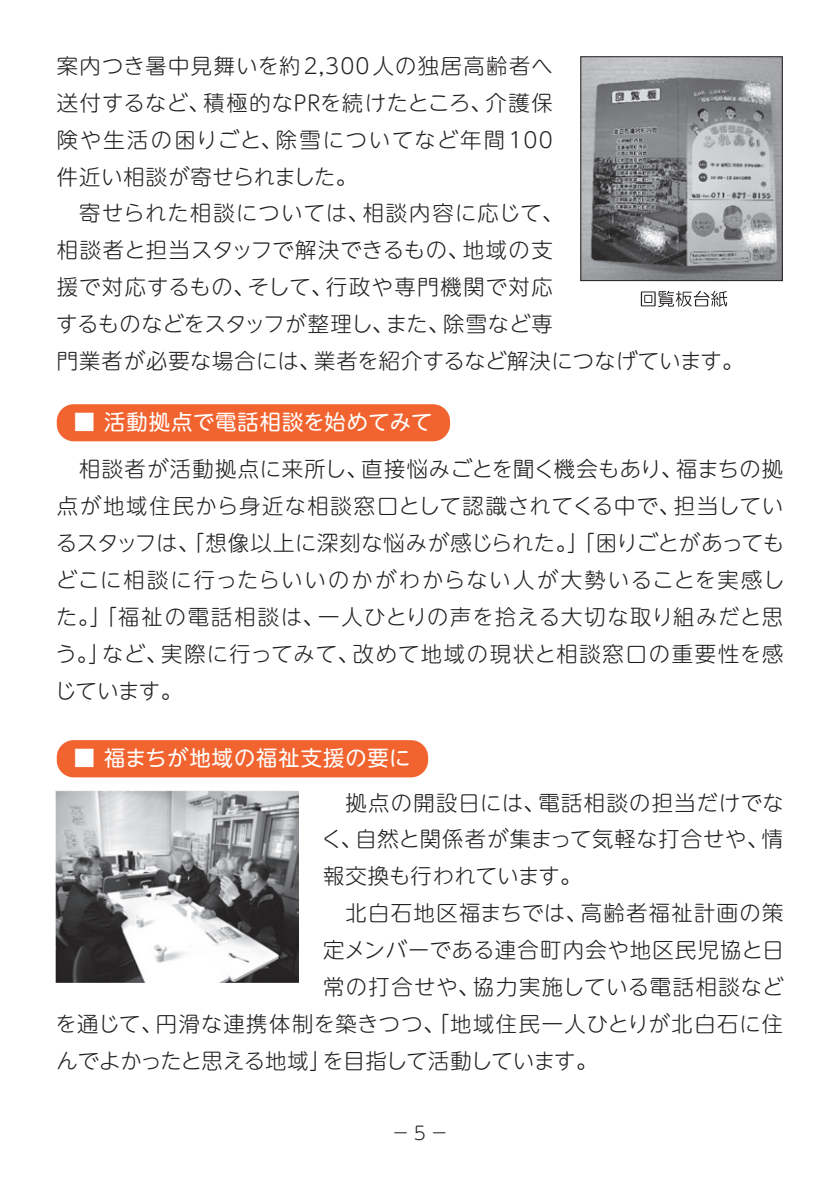
<style>
.page{position:relative;width:840px;height:1191px;background:#fff}
.page>*{position:absolute;margin:0;border:0;box-sizing:border-box;transform-origin:0 0}
.t1{font:300 21.2px/36.8px "UD Shin M Go Pro";letter-spacing:.05em;color:#231f20;text-align:justify}
.t2{font:21.2px "UD Shin M Go Pro";letter-spacing:.04em;color:#fff}
.t3{font:300 21.2px "UD Shin M Go Pro";letter-spacing:-.015em;color:#231f20}
.t4{font:300 21.2px "UD Shin M Go Pro";letter-spacing:.03em;color:#231f20}
.t5{font:300 21.2px "UD Shin M Go Pro";letter-spacing:.005em;color:#231f20}
.t6{font:300 18.4px "UD Shin M Go Pro";color:#231f20}
</style>
<div class="page">
<img style="left:56px;top:790px;width:242px;height:192px">
<div style="left:57px;top:740px;width:371px;height:37px;background:#f2642f;border-radius:17px"></div>
<div style="left:57px;top:404px;width:393px;height:37px;background:#f2642f;border-radius:17px"></div>
<img style="left:582px;top:58px;width:198px;height:221px">
<svg style="left:640px;top:291px;width:86px;height:16px"></svg>
<div style="left:580px;top:56px;width:202px;height:225px;border:1px solid #231f20"></div>
<p class="t1" style="left:56px;top:46px;width:688px;text-align:left">案内つき暑中見舞いを約2,300人の独居高齢者へ<br>送付するなど、積極的なＰＲを続けたところ、介護保<br>険や生活の困りごと、除雪についてなど年間100<br>件近い相談が寄せられました。<br>　寄せられた相談については、相談内容に応じて、<br>相談者と担当スタッフで解決できるもの、地域の支<br>援で対応するもの、そして、行政や専門機関で対応<br>するものなどをスタッフが整理し、また、除雪など専<br>門業者が必要な場合には、業者を紹介するなど解決につなげています。</p>
<p class="t2" style="left:74px;top:405px;width:360px">■ 活動拠点で電話相談を始めてみて</p>
<p class="t1" style="left:55px;top:450px;width:730px">　相談者が活動拠点に来所し、直接悩みごとを聞く機会もあり、福まちの拠点が地域住民から身近な相談窓口として認識されてくる中で、担当しているスタッフは、「想像以上に深刻な悩みが感じられた。」「困りごとがあってもどこに相談に行ったらいいのかがわからない人が大勢いることを実感した。」「福祉の電話相談は、一人ひとりの声を拾える大切な取り組みだと思う。」など、実際に行ってみて、改めて地域の現状と相談窓口の重要性を感じています。</p>
<p class="t2" style="left:74px;top:741px;width:338px">■ 福まちが地域の福祉支援の要に</p>
<p class="t1" style="left:323px;top:783px;width:462px">　拠点の開設日には、電話相談の担当だけでな</p>
<p class="t4" style="left:321px;top:822px;width:463px">く、自然と関係者が集まって気軽な打合せや、情</p>
<p class="t5" style="left:323px;top:859px;width:260px">報交換も行われています。</p>
<p class="t1" style="left:323px;top:893px;width:461px">　北白石地区福まちでは、高齢者福祉計画の策</p>
<p class="t1" style="left:323px;top:930px;width:462px">定メンバーである連合町内会や地区民児協と日</p>
<p class="t1" style="left:323px;top:967px;width:462px">常の打合せや、協力実施している電話相談など</p>
<p class="t1" style="left:55px;top:1004px;width:728px">を通じて、円滑な連携体制を築きつつ、「地域住民一人ひとりが北白石に住</p>
<p class="t3" style="left:56px;top:1043px;width:542px">んでよかったと思える地域」を目指して活動しています。</p>
<p class="t6" style="left:391px;top:1118px;width:58px">－ 5 －</p>
</div>
